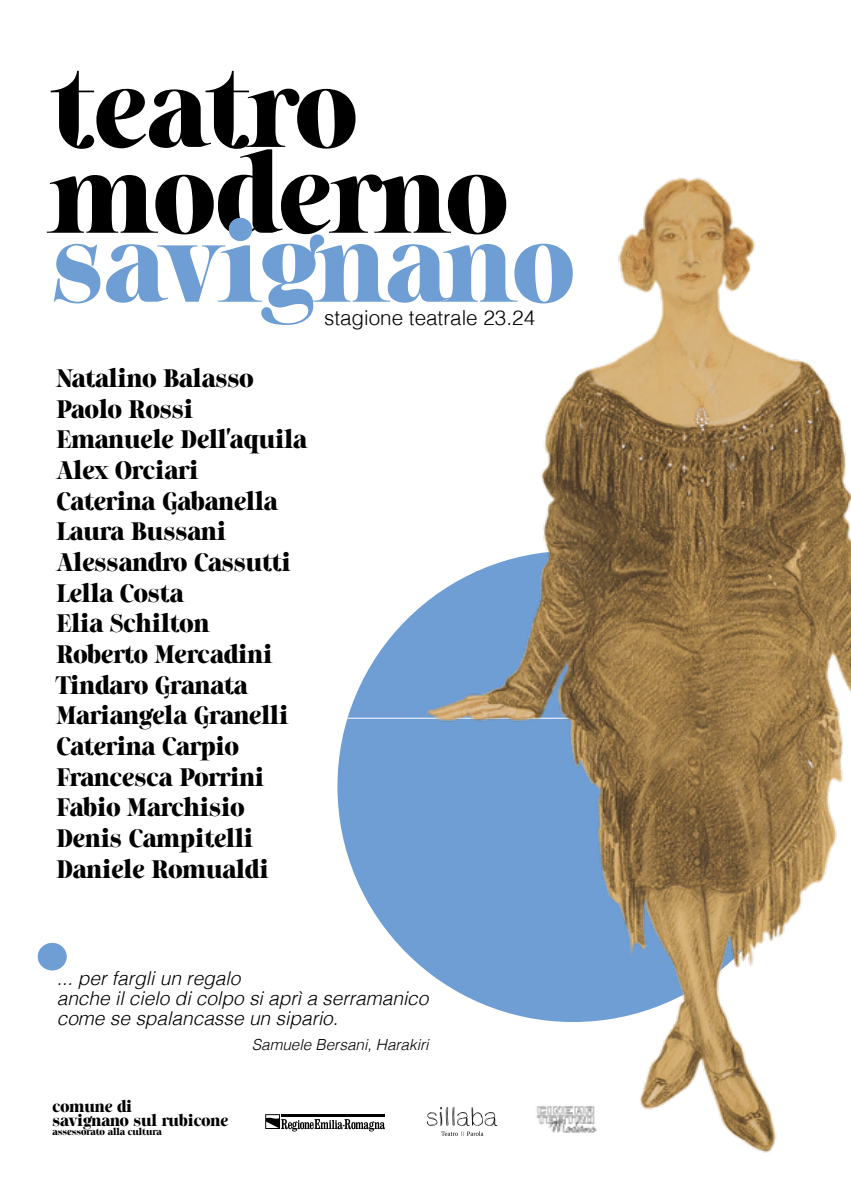
<style>
.page{position:relative;width:851px;height:1191px;background:#fff}
.page>*{position:absolute;margin:0;border:0;box-sizing:border-box;transform-origin:0 0}
.t1{font:900 100.6px "Sharpe PERSONAL";color:#6f9ed4}
.t2{font:900 100.6px "Sharpe PERSONAL";color:#000}
.t3{font:900 23px/30.6px "Sharpe PERSONAL";color:#000}
.t4{font:300 20.6px "Helvetica";color:#000}
.t5{font:italic 300 19.2px/20px "Helvetica";color:#000}
.t6{font:italic 300 15.2px "Helvetica";color:#000}
.t7{font:900 14.8px/13.6px "Sharpe PERSONAL";color:#000}
.t8{font:900 8.8px "Sharpe PERSONAL";color:#000}
</style>
<div class="page">
<svg style="left:47px;top:149px;width:327px;height:86px"></svg>
<div style="left:229px;top:218px;width:23px;height:23px;background:#6f9ed4;border-radius:50%"></div>
<svg style="left:265px;top:1114px;width:109px;height:17px"></svg>
<div style="left:337px;top:551px;width:471px;height:471px;background:#6f9ed4;border-radius:50%"></div>
<hr style="left:337px;top:718px;width:471px;height:1px;background:#fff">
<img style="left:374px;top:174px;width:476px;height:979px">
<div style="left:38px;top:943px;width:29px;height:27px;background:#6f9ed4;border-radius:50%"></div>
<h1 class="t2" style="left:51px;top:40px;width:307px">teatro</h1>
<h1 class="t1" style="left:51px;top:195px;width:524px">savignano</h1>
<p class="t4" style="left:324px;top:300px;width:212px">stagione teatrale 23.24</p>
<p class="t3" style="left:57px;top:364px;width:251px">Natalino Balasso<br>Paolo Rossi<br>Emanuele Dell’aquila<br>Alex Orciari<br>Caterina Gabanella<br>Laura Bussani<br>Alessandro Cassutti<br>Lella Costa<br>Elia Schilton<br>Roberto Mercadini<br>Tindaro Granata<br>Mariangela Granelli<br>Caterina Carpio<br>Francesca Porrini<br>Fabio Marchisio<br>Denis Campitelli<br>Daniele Romualdi</p>
<p class="t5" style="left:57px;top:966px;width:373px">... per fargli un regalo<br>anche il cielo di colpo si aprì a serramanico come se spalancasse un sipario.</p>
<p class="t6" style="left:252px;top:1031px;width:178px">Samuele Bersani, Harakiri</p>
<p class="t7" style="left:52px;top:1100px;width:177px">comune di<br>savignano sul rubicone</p>
<p class="t8" style="left:52px;top:1126px;width:111px">assessorato alla cultura</p>
</div>
